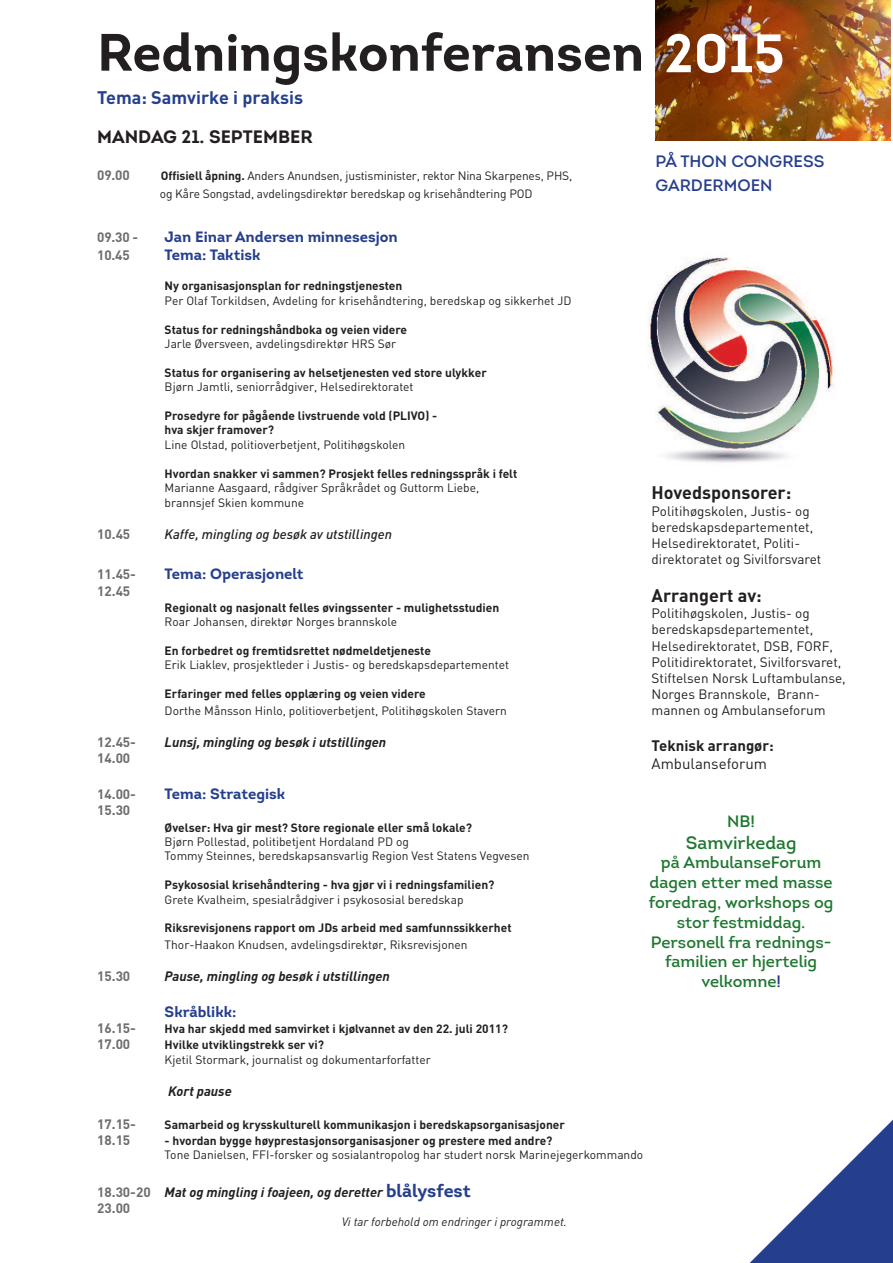
<style>
.page{position:relative;width:893px;height:1263px;background:#fff}
.page>*{position:absolute;margin:0;border:0;box-sizing:border-box;transform-origin:0 0}
.Tittel1{font:700 52.5px "Intro";color:#231f20}
.t1{font:700 18px "DIN";color:#231f20}
.t2{font:700 18px "DIN";color:#253f8e}
.t3{font:700 18px "Intro";color:#231f20}
.t4{font:18px "Intro";color:#1e772f}
.t5{font:16.5px/19.8px "Intro";color:#1e772f;text-align:center}
.Ingress{font:16.5px/24px "Intro";color:#253f8e}
.t6{font:700 15px "Intro";color:#253f8e}
.t7{font:700 15px "DIN";color:#231f20}
.t8{font:15px "DIN";color:#231f20}
.t9{font:13.5px/16.2px "DIN";color:#231f20}
.t10{font:italic 700 13.5px/16.2px "DIN";color:#231f20}
.t11{font:700 13.5px "DIN";color:#6c6d70}
.t12{font:italic 500 13.5px "DIN";color:#231f20}
.t13{font:12px/14.4px "DIN";color:#231f20}
.t14{font:700 12px/14.4px "DIN";color:#231f20}
.t15{font:italic 12px "DIN";color:#231f20}
.s1{font-size:54px;color:#fff}
.s2{font-weight:700}
.s3{font-weight:400}
.s4{font-style:normal;color:#6c6d70}
.s5{font-family:"Intro";font-style:normal;font-size:18px;color:#253f8e}
.s6{color:#253f8e}
</style>
<div class="page">
<img style="left:656px;top:0;width:235px;height:141px">
<svg style="left:750px;top:1120px;width:143px;height:143px"></svg>
<img style="left:648px;top:257px;width:187px;height:206px">
<p class="Tittel1" style="left:97px;top:19px;width:689px">Redningskonferansen <span class="s1">2015</span></p>
<p class="t2" style="left:97px;top:86px;width:207px">Tema: Samvirke i praksis</p>
<p class="t3" style="left:97px;top:125px;width:217px">MANDAG 21. SEPTEMBER</p>
<p class="t11" style="left:97px;top:167px;width:34px">09.00</p>
<p class="t13" style="left:160px;top:167px;width:414px;line-height:18px"><span class="s2">Offisiell åpning.</span> Anders Anundsen, justisminister, rektor Nina Skarpenes, PHS, og Kåre Songstad, avdelingsdirektør beredskap og krisehåndtering POD</p>
<p class="t11" style="left:97px;top:228px;width:43px">09.30 -</p>
<p class="t6" style="left:165px;top:227px;width:235px">Jan Einar Andersen minnesesjon</p>
<p class="t11" style="left:97px;top:246px;width:34px">10.45</p>
<p class="t6" style="left:165px;top:245px;width:97px">Tema: Taktisk</p>
<p class="t14" style="left:165px;top:278px;width:239px">Ny organisasjonsplan for redningstjenesten</p>
<p class="t13" style="left:165px;top:293px;width:408px">Per Olaf Torkildsen, Avdeling for krisehåndtering, beredskap og sikkerhet JD</p>
<p class="t14" style="left:165px;top:322px;width:244px">Status for redningshåndboka og veien videre</p>
<p class="t13" style="left:165px;top:336px;width:233px">Jarle Øversveen, avdelingsdirektør HRS Sør</p>
<p class="t14" style="left:165px;top:365px;width:324px">Status for organisering av helsetjenesten ved store ulykker<br><span class="s3">Bjørn Jamtli, seniorrådgiver, Helsedirektoratet</span></p>
<p class="t14" style="left:165px;top:408px;width:274px">Prosedyre for pågående livstruende vold (PLIVO) - hva skjer framover?<br><span class="s3">Line Olstad, politioverbetjent, Politihøgskolen</span></p>
<p class="t13" style="left:165px;top:466px;width:354px"><span class="s2">Hvordan snakker vi sammen? Prosjekt felles redningsspråk i felt<br></span>Marianne Aasgaard, rådgiver Språkrådet og Guttorm Liebe, brannsjef Skien kommune</p>
<p class="t11" style="left:97px;top:525px;width:35px">10.45</p>
<p class="t12" style="left:165px;top:525px;width:229px">Kaffe, mingling og besøk av utstillingen</p>
<p class="t11" style="left:97px;top:566px;width:40px">11.45-</p>
<p class="t6" style="left:165px;top:565px;width:141px">Tema: Operasjonelt</p>
<p class="t11" style="left:97px;top:582px;width:35px">12.45</p>
<p class="t14" style="left:165px;top:600px;width:336px">Regionalt og nasjonalt felles øvingssenter - mulighetsstudien</p>
<p class="t13" style="left:165px;top:614px;width:234px">Roar Johansen, direktør Norges brannskole</p>
<p class="t14" style="left:165px;top:643px;width:268px">En forbedret og fremtidsrettet nødmeldetjeneste</p>
<p class="t13" style="left:165px;top:658px;width:346px">Erik Liaklev, prosjektleder i Justis- og beredskapsdepartementet</p>
<p class="t14" style="left:165px;top:686px;width:263px">Erfaringer med felles opplæring og veien videre</p>
<p class="t13" style="left:165px;top:703px;width:344px">Dorthe Månsson Hinlo, politioverbetjent, Politihøgskolen Stavern</p>
<p class="t11" style="left:97px;top:733px;width:40px">12.45-</p>
<p class="t10" style="left:165px;top:733px;width:223px">Lunsj, mingling og besøk i utstillingen</p>
<p class="t11" style="left:97px;top:749px;width:35px">14.00</p>
<p class="t11" style="left:97px;top:785px;width:40px">14.00-</p>
<p class="t6" style="left:165px;top:784px;width:122px">Tema: Strategisk</p>
<p class="t11" style="left:97px;top:802px;width:35px">15.30</p>
<p class="t14" style="left:165px;top:819px;width:309px">Øvelser: Hva gir mest? Store regionale eller små lokale?</p>
<p class="t13" style="left:165px;top:834px;width:366px">Bjørn Pollestad, politibetjent Hordaland PD og<br>Tommy Steinnes, beredskapsansvarlig Region Vest Statens Vegvesen</p>
<p class="t14" style="left:165px;top:877px;width:331px">Psykososial krisehåndtering - hva gjør vi i redningsfamilien?</p>
<p class="t13" style="left:165px;top:892px;width:300px">Grete Kvalheim, spesialrådgiver i psykososial beredskap</p>
<p class="t14" style="left:165px;top:920px;width:348px">Riksrevisjonens rapport om JDs arbeid med samfunnssikkerhet</p>
<p class="t13" style="left:165px;top:937px;width:304px">Thor-Haakon Knudsen, avdelingsdirektør, Riksrevisjonen</p>
<p class="t11" style="left:97px;top:967px;width:35px">15.30</p>
<p class="t10" style="left:165px;top:967px;width:227px">Pause, mingling og besøk i utstillingen</p>
<p class="t6" style="left:165px;top:1002px;width:73px">Skråblikk:</p>
<p class="t11" style="left:97px;top:1019px;width:40px">16.15-</p>
<p class="t14" style="left:165px;top:1021px;width:345px">Hva har skjedd med samvirket i kjølvannet av den 22. juli 2011?</p>
<p class="t11" style="left:97px;top:1036px;width:35px">17.00</p>
<p class="t14" style="left:165px;top:1037px;width:161px">Hvilke utviklingstrekk ser vi?</p>
<p class="t13" style="left:165px;top:1052px;width:268px">Kjetil Stormark, journalist og dokumentarforfatter</p>
<p class="t10" style="left:168px;top:1082px;width:65px">Kort pause</p>
<p class="t11" style="left:97px;top:1115px;width:40px">17.15-</p>
<p class="t14" style="left:165px;top:1116px;width:402px">Samarbeid og krysskulturell kommunikasjon i beredskapsorganisasjoner</p>
<p class="t11" style="left:97px;top:1131px;width:35px">18.15</p>
<p class="t13" style="left:165px;top:1133px;width:480px"><span class="s2">- hvordan bygge høyprestasjonsorganisasjoner og prestere med andre?<br></span>Tone Danielsen, FFI-forsker og sosialantropolog har studert norsk Marinejegerkommando</p>
<p class="t10" style="left:97px;top:1183px;width:375px"><span class="s4">18.30-20</span> Mat og mingling i foajeen, og deretter <span class="s5">blålysfest<br></span><span class="s4">23.00</span></p>
<p class="Ingress" style="left:656px;top:149px;width:170px">PÅ THON CONGRESS<br>GARDERMOEN</p>
<p class="t1" style="left:652px;top:481px;width:141px">Hovedsponsorer:</p>
<p class="t9" style="left:652px;top:502px;width:171px">Politihøgskolen, Justis- og beredskapsdepartementet,<br>Helsedirektoratet, Politi&shy;direktoratet og Sivilforsvaret</p>
<p class="t1" style="left:652px;top:584px;width:112px">Arrangert av:</p>
<p class="t9" style="left:652px;top:605px;width:196px">Politihøgskolen, Justis- og beredskapsdepartementet,<br>Helsedirektoratet, DSB, FORF,<br>Politidirektoratet, Sivilforsvaret,<br>Stiftelsen Norsk Luftambulanse,<br>Norges Brannskole, Brann&shy;mannen og Ambulanseforum</p>
<p class="t7" style="left:652px;top:736px;width:124px">Teknisk arrangør:</p>
<p class="t8" style="left:652px;top:754px;width:117px">Ambulanseforum</p>
<p class="t5" style="left:727px;top:811px;width:29px">NB!</p>
<p class="t4" style="left:686px;top:831px;width:112px">Samvirkedag</p>
<p class="t5" style="left:649px;top:853px;width:186px">på AmbulanseForum dagen etter med masse foredrag, workshops og stor festmiddag.</p>
<p class="t5" style="left:651px;top:932px;width:182px">Personell fra rednings&shy;familien er hjertelig</p>
<p class="t5" style="left:701px;top:971px;width:81px">velkomne<span class="s6">!</span></p>
<p class="t15" style="left:342px;top:1214px;width:227px">Vi tar forbehold om endringer i programmet.</p>
</div>
